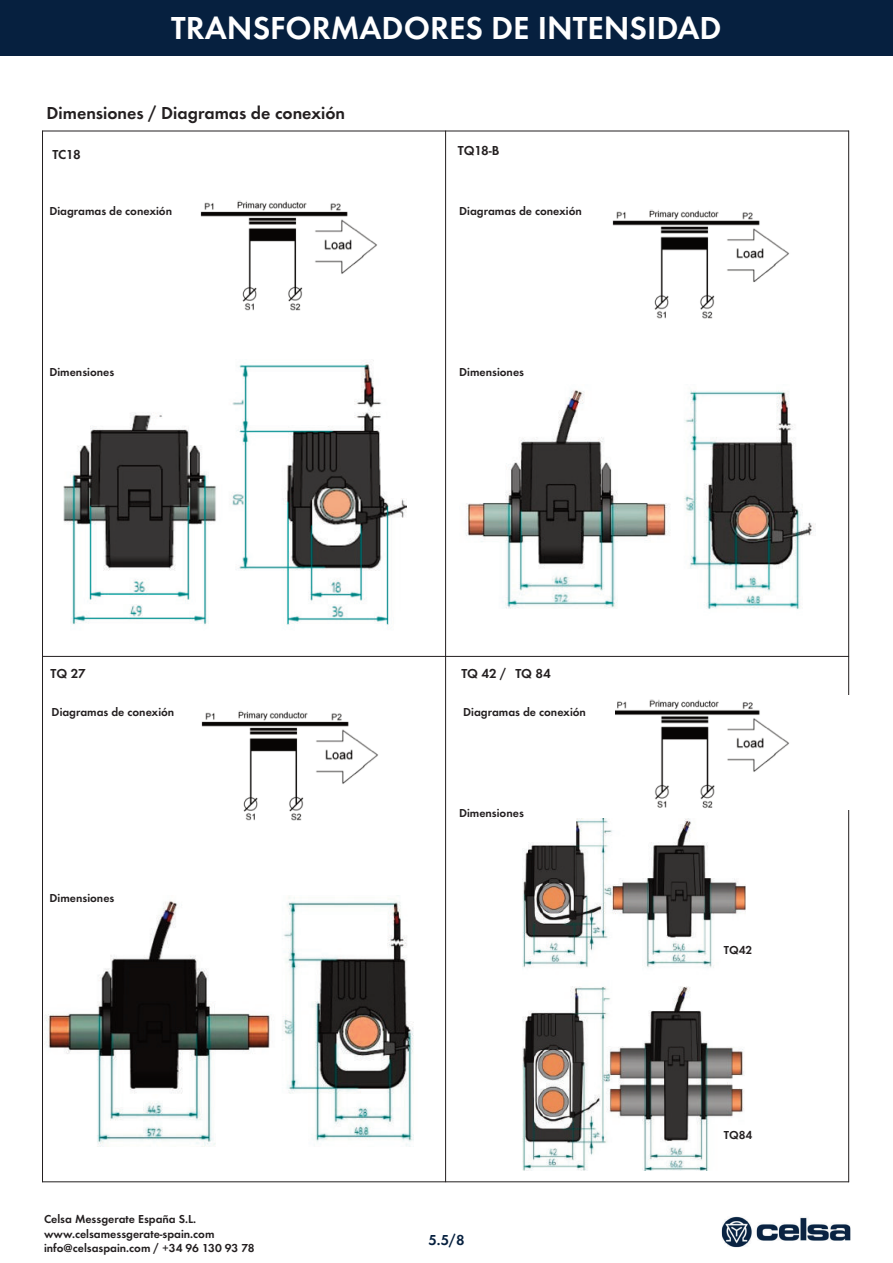
<style>
.page{position:relative;width:893px;height:1263px;background:#fff}
.page>*{position:absolute;margin:0;border:0;box-sizing:border-box;transform-origin:0 0}
.t1{font:600 33px "Futura T";color:#fff}
.t2{font:600 18px "Futura T";color:#231f20}
.t3{font:600 15px "Futura T";color:#06203f}
.t4{font:600 13.5px "Futura T";color:#231f20}
.t5{font:600 12px/14.4px "Futura T";color:#231f20}
</style>
<div class="page">
<div style="left:0;top:0;width:893px;height:55px;background:#06203f"></div>
<img style="left:722px;top:1216px;width:128px;height:31px">
<img style="left:63px;top:360px;width:343px;height:265px">
<img style="left:466px;top:390px;width:350px;height:220px">
<img style="left:522px;top:818px;width:224px;height:352px">
<hr style="left:42px;top:131px;width:1px;height:1051px;background:#231f20">
<hr style="left:445px;top:131px;width:1px;height:1051px;background:#231f20">
<hr style="left:848px;top:131px;width:1px;height:1051px;background:#231f20">
<hr style="left:42px;top:131px;width:807px;height:1px;background:#231f20">
<hr style="left:42px;top:656px;width:807px;height:1px;background:#231f20">
<hr style="left:42px;top:1181px;width:807px;height:1px;background:#231f20">
<img style="left:45px;top:895px;width:369px;height:251px">
<img style="left:200px;top:200px;width:177px;height:111px">
<div style="left:724px;top:945px;width:81px;height:22px;background:#fff"></div>
<div style="left:724px;top:1130px;width:81px;height:22px;background:#fff"></div>
<img style="left:201px;top:710px;width:177px;height:111px">
<div style="left:616px;top:695px;width:236px;height:115px;background:#fff"></div>
<img style="left:616px;top:699px;width:173px;height:109px">
<img style="left:612px;top:209px;width:177px;height:110px">
<h1 class="t1" style="left:171px;top:8px;width:552px">TRANSFORMADORES DE INTENSIDAD</h1>
<h2 class="t2" style="left:47px;top:102px;width:300px">Dimensiones / Diagramas de conexión</h2>
<p class="t4" style="left:52px;top:147px;width:30px">TC18</p>
<p class="t5" style="left:49px;top:204px;width:124px">Diagramas de conexión</p>
<p class="t4" style="left:458px;top:143px;width:43px">TQ18-B</p>
<p class="t5" style="left:459px;top:204px;width:124px">Diagramas de conexión</p>
<p class="t5" style="left:49px;top:365px;width:66px">Dimensiones</p>
<p class="t5" style="left:459px;top:365px;width:66px">Dimensiones</p>
<p class="t4" style="left:51px;top:666px;width:37px">TQ 27</p>
<p class="t5" style="left:52px;top:705px;width:124px">Diagramas de conexión</p>
<p class="t5" style="left:50px;top:891px;width:66px">Dimensiones</p>
<p class="t5" style="left:44px;top:1212px;width:212px">Celsa Messgerate España S.L. www.celsamessgerate-spain.com info@celsaspain.com / +34 96 130 93 78</p>
<p class="t4" style="left:461px;top:666px;width:91px">TQ 42 / TQ 84</p>
<p class="t5" style="left:463px;top:705px;width:124px">Diagramas de conexión</p>
<p class="t5" style="left:459px;top:806px;width:66px">Dimensiones</p>
<p class="t3" style="left:428px;top:1231px;width:38px">5.5/8</p>
<p class="t5" style="left:724px;top:943px;width:30px">TQ42</p>
<p class="t5" style="left:724px;top:1127px;width:30px">TQ84</p>
</div>
